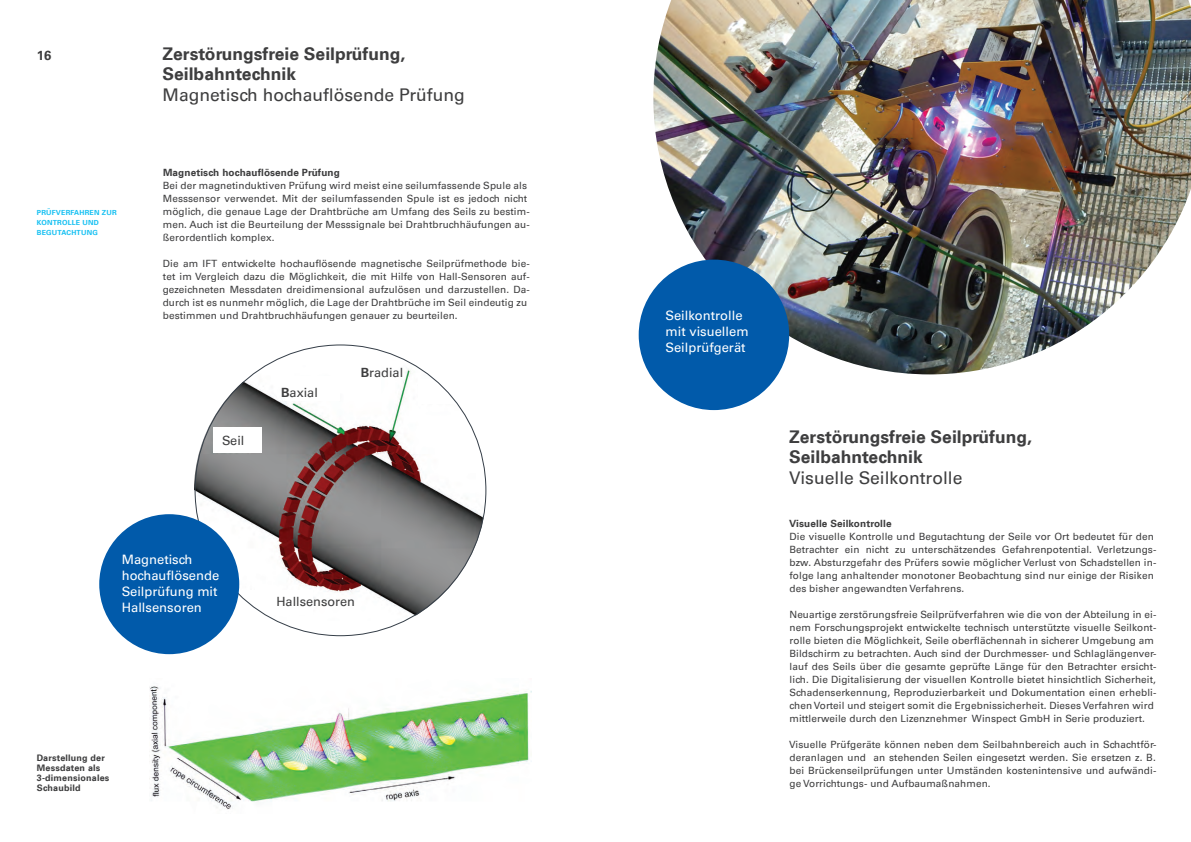
<style>
.page{position:relative;width:1191px;height:842px;background:#fff}
.page>*{position:absolute;margin:0;border:0;box-sizing:border-box;transform-origin:0 0}
.t1{font:17.5px/20.8px "Universfor Uni S65 Bd";color:#3e3e3f}
.t2{font:17.5px "Universfor Uni S55 Rm";color:#3e3e3f}
.t3{font:13px/16px "Universfor Uni S55 Rm";color:#fff}
.t4{font:13px "Universfor Uni S65 Bd";color:#3e3e3f}
.t5{font:12.7px "Universfor Uni S55 Rm";color:#3e3e3f}
.t6{font:10px/13px "Universfor Uni S55 Rm";letter-spacing:.01em;color:#3e3e3f}
.t7{font:10px "Universfor Uni S65 Bd";letter-spacing:.01em;color:#3e3e3f}
.t8{font:9px/10px "Universfor Uni S65 Bd";letter-spacing:.02em;color:#3e3e3f}
.t9{font:7px/10px "Universfor Uni S65 Bd";letter-spacing:.03em;color:#15c0f2}
.s1{font-family:"Universfor Uni S65 Bd"}
</style>
<div class="page">
<img style="left:653px;top:0;width:538px;height:374px">
<div style="left:638px;top:260px;width:151px;height:150px;background:#015aaa;border-radius:50%"></div>
<img style="left:150px;top:686px;width:382px;height:124px">
<img style="left:194px;top:360px;width:292px;height:261px">
<div style="left:418px;top:380px;width:55px;height:24px;background:#fff"></div>
<div style="left:285px;top:376px;width:55px;height:24px;background:#fff"></div>
<div style="left:226px;top:590px;width:87px;height:24px;background:#fff"></div>
<div style="left:213px;top:427px;width:49px;height:25px;background:#fff"></div>
<div style="left:99px;top:514px;width:140px;height:140px;background:#015aaa;border-radius:50%"></div>
<h2 class="t4" style="left:37px;top:46px;width:16px">16</h2>
<h1 class="t1" style="left:162px;top:42px;width:244px">Zerstörungsfreie Seilprüfung,<br>Seilbahntechnik</h1>
<h1 class="t2" style="left:162px;top:83px;width:304px">Magnetisch hochauflösende Prüfung</h1>
<p class="t9" style="left:37px;top:207px;width:81px">PRÜFVERFAHREN ZUR<br>KONTROLLE UND<br>BEGUTACHTUNG</p>
<p class="t7" style="left:163px;top:165px;width:178px">Magnetisch hochauflösende Prüfung</p>
<p class="t6" style="left:163px;top:179px;width:368px">Bei der magnetinduktiven Prüfung wird meist eine seilumfassende Spule als Messsensor verwendet. Mit der seilumfassenden Spule ist es jedoch nicht möglich, die genaue Lage der Drahtbrüche am Umfang des Seils zu bestim&shy;men. Auch ist die Beurteilung der Messsignale bei Drahtbruchhäufungen au&shy;ßerordentlich komplex.</p>
<p class="t6" style="left:163px;top:257px;width:368px">Die am IFT entwickelte hochauflösende magnetische Seilprüfmethode bie&shy;tet im Vergleich dazu die Möglichkeit, die mit Hilfe von Hall-Sensoren auf&shy;gezeichneten Messdaten dreidimensional aufzulösen und darzustellen. Da&shy;durch ist es nunmehr möglich, die Lage der Drahtbrüche im Seil eindeutig zu bestimmen und Drahtbruchhäufungen genauer zu beurteilen.</p>
<p class="t5" style="left:222px;top:431px;width:24px">Seil</p>
<p class="t5" style="left:281px;top:384px;width:38px"><span class="s1">B</span>axial</p>
<p class="t5" style="left:361px;top:364px;width:44px"><span class="s1">B</span>radial</p>
<h2 class="t3" style="left:122px;top:550px;width:99px">Magnetisch hochauflösende<br>Seilprüfung mit<br>Hallsensoren</h2>
<p class="t8" style="left:37px;top:752px;width:74px">Darstellung der<br>Messdaten als<br>3-dimensionales<br>Schaubild</p>
<p class="t5" style="left:276px;top:592px;width:80px">Hallsensoren</p>
<h2 class="t3" style="left:665px;top:307px;width:85px">Seilkontrolle mit visuellem<br>Seilprüfgerät</h2>
<h1 class="t1" style="left:789px;top:425px;width:244px">Zerstörungsfreie Seilprüfung,<br>Seilbahntechnik</h1>
<h1 class="t2" style="left:789px;top:466px;width:175px">Visuelle Seilkontrolle</h1>
<p class="t7" style="left:789px;top:516px;width:104px">Visuelle Seilkontrolle</p>
<p class="t6" style="left:789px;top:530px;width:368px">Die visuelle Kontrolle und Begutachtung der Seile vor Ort bedeutet für den Betrachter ein nicht zu unterschätzendes Gefahrenpotential. Verletzungs&shy;bzw. Absturzgefahr des Prüfers sowie möglicher Verlust von Schadstellen in&shy;folge lang anhaltender monotoner Beobachtung sind nur einige der Risiken des bisher angewandten Verfahrens.</p>
<p class="t6" style="left:789px;top:608px;width:368px">Neuartige zerstörungsfreie Seilprüfverfahren wie die von der Abteilung in ei&shy;nem Forschungsprojekt entwickelte technisch unterstützte visuelle Seilkont&shy;rolle bieten die Möglichkeit, Seile oberflächennah in sicherer Umgebung am Bildschirm zu betrachten. Auch sind der Durchmesser- und Schlaglängenver&shy;lauf des Seils über die gesamte geprüfte Länge für den Betrachter ersicht&shy;lich. Die Digitalisierung der visuellen Kontrolle bietet hinsichtlich Sicherheit, Schadenserkennung, Reproduzierbarkeit und Dokumentation einen erhebli&shy;chen Vorteil und steigert somit die Ergebnissicherheit. Dieses Verfahren wird mittlerweile durch den Lizenznehmer Winspect GmbH in Serie produziert.</p>
<p class="t6" style="left:789px;top:738px;width:369px;text-align:justify">Visuelle Prüfgeräte können neben dem Seilbahnbereich auch in Schachtför&shy;deranlagen und an stehenden Seilen eingesetzt werden. Sie ersetzen z. B. bei Brückenseilprüfungen unter Umständen kostenintensive und aufwändi&shy;ge Vorrichtungs- und Aufbaumaßnahmen.</p>
</div>
